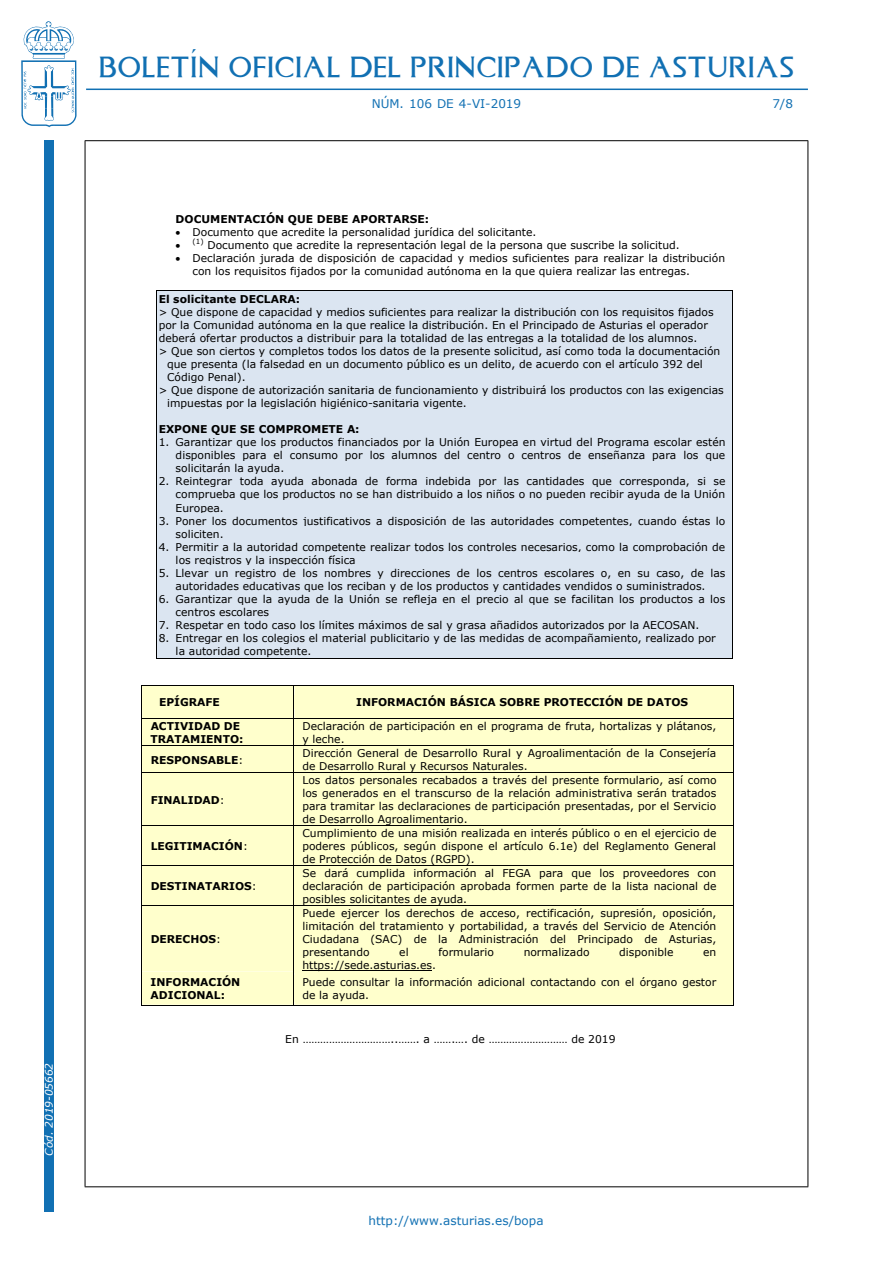
<style>
.page{position:relative;width:893px;height:1263px;background:#fff}
.page>*{position:absolute;margin:0;border:0;box-sizing:border-box;transform-origin:0 0}
.t1{font:24px "Asturica";letter-spacing:.05em;color:#1170b3}
.t2{font:12px "Verdana";color:#1170b3}
.t3{font:10.8px/13px "Verdana";color:#000}
.t4{font:700 10.8px/13px "Verdana";color:#000}
.t5{font:italic 10.5px "Verdana";color:#fff}
.s1{font-weight:400}
</style>
<div class="page">
<div style="left:44px;top:140px;width:10px;height:1072px;background:#1170b3"></div>
<svg style="left:21px;top:21px;width:56px;height:106px"></svg>
<hr style="left:86px;top:89px;width:722px;height:1px;background:#1170b3">
<hr style="left:85px;top:140px;width:723px;height:1px;background:#000">
<hr style="left:85px;top:1186px;width:723px;height:1px;background:#000">
<hr style="left:85px;top:141px;width:1px;height:1045px;background:#000">
<hr style="left:807px;top:141px;width:1px;height:1045px;background:#000">
<div style="left:157px;top:291px;width:575px;height:14px;background:#dbe5f1"></div>
<hr style="left:156px;top:290px;width:576px;height:1px;background:#000">
<div style="left:157px;top:305px;width:575px;height:13px;background:#dbe5f1"></div>
<div style="left:157px;top:318px;width:575px;height:13px;background:#dbe5f1"></div>
<div style="left:157px;top:331px;width:575px;height:13px;background:#dbe5f1"></div>
<div style="left:157px;top:344px;width:575px;height:13px;background:#dbe5f1"></div>
<div style="left:157px;top:357px;width:575px;height:13px;background:#dbe5f1"></div>
<div style="left:157px;top:370px;width:575px;height:13px;background:#dbe5f1"></div>
<div style="left:157px;top:383px;width:575px;height:13px;background:#dbe5f1"></div>
<div style="left:157px;top:396px;width:575px;height:13px;background:#dbe5f1"></div>
<div style="left:157px;top:409px;width:575px;height:13px;background:#dbe5f1"></div>
<div style="left:157px;top:422px;width:575px;height:13px;background:#dbe5f1"></div>
<div style="left:157px;top:435px;width:575px;height:13px;background:#dbe5f1"></div>
<div style="left:157px;top:448px;width:575px;height:13px;background:#dbe5f1"></div>
<div style="left:157px;top:461px;width:575px;height:14px;background:#dbe5f1"></div>
<div style="left:157px;top:475px;width:575px;height:13px;background:#dbe5f1"></div>
<div style="left:157px;top:488px;width:575px;height:13px;background:#dbe5f1"></div>
<div style="left:157px;top:501px;width:575px;height:13px;background:#dbe5f1"></div>
<div style="left:157px;top:514px;width:575px;height:13px;background:#dbe5f1"></div>
<div style="left:157px;top:527px;width:575px;height:13px;background:#dbe5f1"></div>
<div style="left:157px;top:540px;width:575px;height:13px;background:#dbe5f1"></div>
<div style="left:157px;top:553px;width:575px;height:13px;background:#dbe5f1"></div>
<div style="left:157px;top:566px;width:575px;height:13px;background:#dbe5f1"></div>
<div style="left:157px;top:579px;width:575px;height:13px;background:#dbe5f1"></div>
<div style="left:157px;top:592px;width:575px;height:13px;background:#dbe5f1"></div>
<div style="left:157px;top:605px;width:575px;height:13px;background:#dbe5f1"></div>
<div style="left:157px;top:618px;width:575px;height:13px;background:#dbe5f1"></div>
<div style="left:157px;top:631px;width:575px;height:13px;background:#dbe5f1"></div>
<div style="left:157px;top:644px;width:575px;height:14px;background:#dbe5f1"></div>
<hr style="left:156px;top:658px;width:576px;height:1px;background:#000">
<svg style="left:156px;top:291px;width:1px;height:367px"></svg>
<svg style="left:732px;top:290px;width:1px;height:369px"></svg>
<hr style="left:142px;top:972px;width:151px;height:3px;background:#ffc">
<hr style="left:142px;top:1002px;width:151px;height:3px;background:#ffc">
<div style="left:142px;top:975px;width:151px;height:14px;background:#ffc"></div>
<div style="left:142px;top:989px;width:151px;height:13px;background:#ffc"></div>
<hr style="left:294px;top:972px;width:439px;height:3px;background:#ffc">
<hr style="left:294px;top:1002px;width:439px;height:3px;background:#ffc">
<div style="left:294px;top:975px;width:439px;height:14px;background:#ffc"></div>
<div style="left:294px;top:989px;width:439px;height:13px;background:#ffc"></div>
<div style="left:141px;top:685px;width:593px;height:287px;background:#ffc"></div>
<hr style="left:141px;top:972px;width:1px;height:33px;background:#000">
<hr style="left:141px;top:1005px;width:153px;height:1px;background:#000">
<hr style="left:294px;top:972px;width:1px;height:33px;background:#000">
<hr style="left:294px;top:1005px;width:439px;height:1px;background:#000">
<hr style="left:733px;top:972px;width:1px;height:33px;background:#000">
<p class="t5" style="left:42px;top:1155px;width:94px;rotate:-90deg">Cód. 2019-05662</p>
<h1 class="t1" style="left:99px;top:49px;width:696px">BOLETÍN OFICIAL DEL PRINCIPADO DE ASTURIAS</h1>
<p class="t2" style="left:372px;top:96px;width:151px">núm. 106 de 4-vi-2019</p>
<p class="t2" style="left:772px;top:96px;width:22px">7/8</p>
<p class="t4" style="left:176px;top:212px;width:255px">DOCUMENTACIÓN QUE DEBE APORTARSE:</p>
<p class="t3" style="left:176px;top:225px;width:362px">• documento que acredite la personalidad jurídica del solicitante.</p>
<p class="t3" style="left:176px;top:238px;width:506px">• <sup>(1)</sup> documento que acredite la representación legal de la persona que suscribe la solicitud.</p>
<p class="t3" style="left:193px;top:251px;width:534px;text-indent:-17px">• declaración jurada de disposición de capacidad y medios suficientes para realizar la distribución con los requisitos fijados por la comunidad autónoma en la que quiera realizar las entregas.</p>
<p class="t4" style="left:159px;top:292px;width:143px">El solicitante DECLARA:</p>
<p class="t3" style="left:159px;top:305px;width:556px">&gt; Que dispone de capacidad y medios suficientes para realizar la distribución con los requisitos fijados</p>
<p class="t3" style="left:159px;top:318px;width:551px">por la Comunidad autónoma en la que realice la distribución. en el Principado de asturias el operador</p>
<p class="t3" style="left:159px;top:331px;width:540px">deberá ofertar productos a distribuir para la totalidad de las entregas a la totalidad de los alumnos.</p>
<p class="t3" style="left:159px;top:344px;width:563px">&gt; Que son ciertos y completos todos los datos de la presente solicitud, así como toda la documentación</p>
<p class="t3" style="left:167px;top:357px;width:537px">que presenta (la falsedad en un documento público es un delito, de acuerdo con el artículo 392 del</p>
<p class="t3" style="left:167px;top:370px;width:80px">Código Penal).</p>
<p class="t3" style="left:159px;top:383px;width:567px">&gt; Que dispone de autorización sanitaria de funcionamiento y distribuirá los productos con las exigencias</p>
<p class="t3" style="left:167px;top:396px;width:301px">impuestas por la legislación higiénico-sanitaria vigente.</p>
<p class="t4" style="left:159px;top:422px;width:202px">EXPONE QUE SE COMPROMETE A:</p>
<p class="t3" style="left:176px;top:435px;width:551px;text-align:justify;text-indent:-17px">1. Garantizar que los productos financiados por la Unión Europea en virtud del Programa escolar estén disponibles para el consumo por los alumnos del centro o centros de enseñanza para los que solicitarán la ayuda.</p>
<p class="t3" style="left:176px;top:475px;width:551px;text-align:justify;text-indent:-17px">2. reintegrar toda ayuda abonada de forma indebida por las cantidades que corresponda, si se comprueba que los productos no se han distribuido a los niños o no pueden recibir ayuda de la Unión europea.</p>
<p class="t3" style="left:176px;top:514px;width:551px;text-indent:-17px">3. Poner los documentos justificativos a disposición de las autoridades competentes, cuando éstas lo soliciten.</p>
<p class="t3" style="left:176px;top:540px;width:551px;text-indent:-17px">4. Permitir a la autoridad competente realizar todos los controles necesarios, como la comprobación de los registros y la inspección física</p>
<p class="t3" style="left:159px;top:566px;width:568px;text-align:center">5. llevar un registro de los nombres y direcciones de los centros escolares o, en su caso, de las autoridades educativas que los reciban y de los productos y cantidades vendidos o suministrados.</p>
<p class="t3" style="left:176px;top:592px;width:551px;text-indent:-17px">6. Garantizar que la ayuda de la unión se refleja en el precio al que se facilitan los productos a los centros escolares</p>
<p class="t3" style="left:159px;top:618px;width:542px">7. Respetar en todo caso los límites máximos de sal y grasa añadidos autorizados por la AECOSAN.</p>
<p class="t3" style="left:176px;top:631px;width:542px;text-indent:-17px">8. Entregar en los colegios el material publicitario y de las medidas de acompañamiento, realizado por la autoridad competente.</p>
<p class="t4" style="left:159px;top:696px;width:62px">EPÍGRAFE</p>
<p class="t4" style="left:356px;top:696px;width:333px">INFORMACIÓN BÁSICA SOBRE PROTECCIÓN DE DATOS</p>
<p class="t4" style="left:151px;top:719px;width:94px">ACTIVIDAD DE<br>TRATAMIENTO:</p>
<p class="t3" style="left:302px;top:719px;width:415px">declaración de participación en el programa de fruta, hortalizas y plátanos, y leche.</p>
<p class="t4" style="left:151px;top:753px;width:94px">RESPONSABLE<span class="s1">:</span></p>
<p class="t3" style="left:302px;top:746px;width:415px">dirección General de desarrollo rural y agroalimentación de la Consejería de desarrollo rural y recursos naturales.</p>
<p class="t4" style="left:151px;top:793px;width:76px">FINALIDAD<span class="s1">:</span></p>
<p class="t3" style="left:302px;top:773px;width:416px;text-align:justify">Los datos personales recabados a través del presente formulario, así como los generados en el transcurso de la relación administrativa serán tratados para tramitar las declaraciones de participación presentadas, por el servicio de desarrollo agroalimentario.</p>
<p class="t4" style="left:151px;top:839px;width:99px">LEGITIMACIÓN<span class="s1">:</span></p>
<p class="t3" style="left:302px;top:826px;width:416px;text-align:justify">Cumplimiento de una misión realizada en interés público o en el ejercicio de poderes públicos, según dispone el artículo 6.1e) del reglamento General de Protección de datos (rGPd).</p>
<p class="t4" style="left:151px;top:879px;width:108px">DESTINATARIOS<span class="s1">:</span></p>
<p class="t3" style="left:302px;top:866px;width:416px;text-align:justify">se dará cumplida información al FeGa para que los proveedores con declaración de participación aprobada formen parte de la lista nacional de posibles solicitantes de ayuda.</p>
<p class="t4" style="left:151px;top:932px;width:72px">DERECHOS<span class="s1">:</span></p>
<p class="t3" style="left:302px;top:906px;width:415px;text-align:justify">Puede ejercer los derechos de acceso, rectificación, supresión, oposición, limitación del tratamiento y portabilidad, a través del Servicio de Atención Ciudadana (saC) de la administración del Principado de asturias, presentando</p>
<p class="t3" style="left:399px;top:945px;width:11px">el</p>
<p class="t3" style="left:438px;top:945px;width:57px">formulario</p>
<p class="t3" style="left:524px;top:945px;width:67px">normalizado</p>
<p class="t3" style="left:619px;top:945px;width:56px">disponible</p>
<p class="t3" style="left:703px;top:945px;width:15px">en</p>
<p class="t3" style="left:302px;top:958px;width:135px">https://sede.asturias.es.</p>
<p class="t4" style="left:151px;top:975px;width:91px">INFORMACIÓN<br>ADICIONAL:</p>
<p class="t3" style="left:302px;top:975px;width:415px">Puede consultar la información adicional contactando con el órgano gestor de la ayuda.</p>
<p class="t3" style="left:285px;top:1032px;width:332px">en …………………………..……. a …….…. de ……………………… de 2019</p>
<p class="t2" style="left:369px;top:1213px;width:177px">http://www.asturias.es/bopa</p>
</div>
